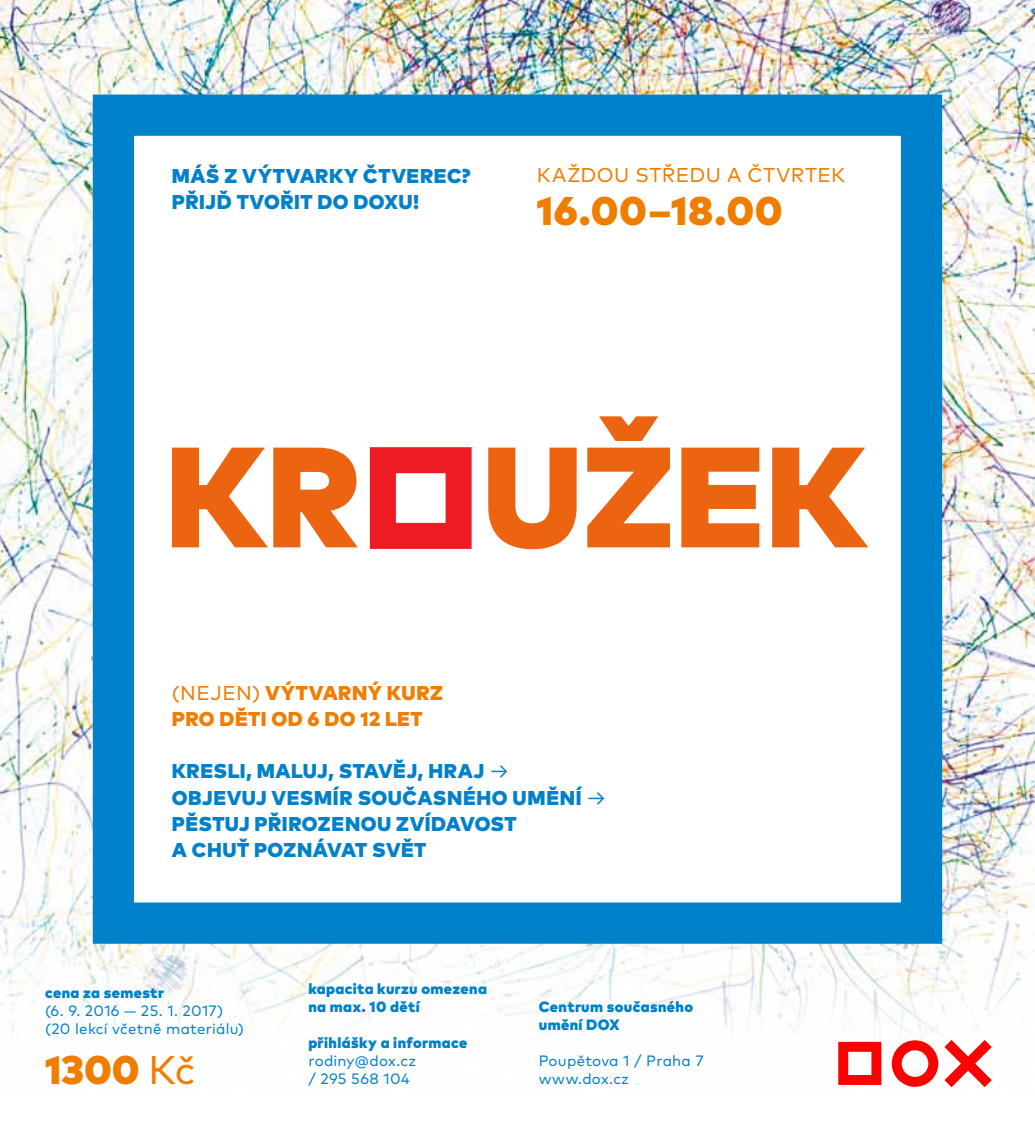
<style>
.page{position:relative;width:1035px;height:1134px;background:#fff}
.page>*{position:absolute;margin:0;border:0;box-sizing:border-box;transform-origin:0 0}
.t1{font:900 40px "Mark Pro";letter-spacing:.015em;color:#ef7d00}
.t2{font:900 20px/26.2px "Mark Pro";letter-spacing:.02em;color:#0081c9}
.t3{font:900 20px/26.2px "Mark Pro";letter-spacing:.02em;color:#ef7d00}
.t4{font:20px "Mark Pro";letter-spacing:.02em;color:#ef7d00}
.t5{font:15px/18px "Mark Pro";letter-spacing:.015em;color:#0081c9}
.t6{font:900 15px/18px "Mark Pro";letter-spacing:.025em;color:#0081c9}
.s1{font-weight:400}
</style>
<div class="page">
<img style="left:0;top:0;width:1035px;height:1088px">
<div style="left:93px;top:95px;width:849px;height:849px;background:#fff;border:41px solid #0081c9"></div>
<svg style="left:838px;top:1042px;width:43px;height:43px"></svg>
<svg style="left:891px;top:1040px;width:47px;height:47px"></svg>
<svg style="left:944px;top:1040px;width:47px;height:47px"></svg>
<svg style="left:772px;top:448px;width:96px;height:99px"></svg>
<svg style="left:681px;top:448px;width:78px;height:99px"></svg>
<svg style="left:599px;top:416px;width:59px;height:25px"></svg>
<svg style="left:587px;top:448px;width:83px;height:99px"></svg>
<svg style="left:488px;top:448px;width:88px;height:101px"></svg>
<svg style="left:172px;top:448px;width:186px;height:99px"></svg>
<svg style="left:370px;top:447px;width:101px;height:102px"></svg>
<p class="t2" style="left:172px;top:161px;width:300px">MÁŠ Z VÝTVARKY ČTVEREC?<br>PŘIJĎ TVOŘIT DO DOXU!</p>
<p class="t4" style="left:537px;top:160px;width:309px">KAŽDOU STŘEDU A ČTVRTEK</p>
<h1 class="t1" style="left:537px;top:179px;width:247px">16.00–18.00</h1>
<p class="t3" style="left:172px;top:678px;width:272px"><span class="s1">(NEJEN)</span> VÝTVARNÝ KURZ<br>PRO DĚTI OD 6 DO 12 LET</p>
<p class="t2" style="left:172px;top:757px;width:436px">KRESLI, MALUJ, STAVĚJ, HRAJ <span class="s1">→<br></span>OBJEVUJ VESMÍR SOUČASNÉHO UMĚNÍ <span class="s1">→<br></span>PĚSTUJ PŘIROZENOU ZVÍDAVOST<br>A CHUŤ POZNÁVAT SVĚT</p>
<p class="t6" style="left:45px;top:982px;width:121px">cena za semestr</p>
<p class="t5" style="left:45px;top:1000px;width:201px">(6. 9. 2016 — 25. 1. 2017) (20 lekcí včetně materiálu)</p>
<h1 class="t1" style="left:45px;top:1038px;width:152px">1300 <span class="s1">Kč</span></h1>
<p class="t6" style="left:308px;top:978px;width:180px">kapacita kurzu omezena na max. 10 dětí</p>
<p class="t6" style="left:308px;top:1032px;width:160px">přihlášky a informace</p>
<p class="t5" style="left:308px;top:1050px;width:110px">rodiny@dox.cz / 295 568 104</p>
<p class="t6" style="left:539px;top:996px;width:156px">Centrum současného umění DOX</p>
<p class="t5" style="left:539px;top:1050px;width:166px">Poupětova 1 / Praha 7</p>
<p class="t5" style="left:539px;top:1068px;width:92px">www.dox.cz</p>
</div>
